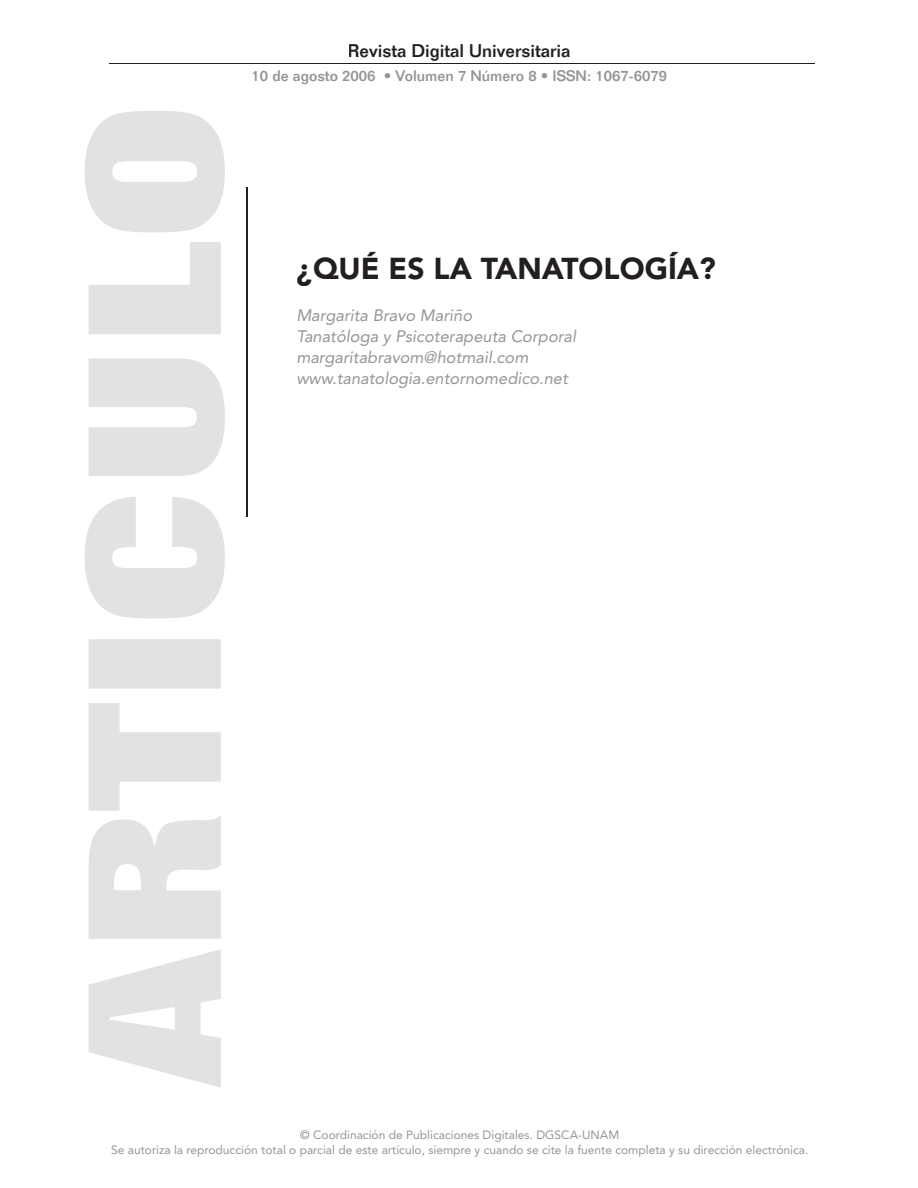
<style>
.page{position:relative;width:918px;height:1188px;background:#fff}
.page>*{position:absolute;margin:0;border:0;box-sizing:border-box;transform-origin:0 0}
.t1{font:900 30px "Avenir";color:#231f20}
.t2{font:500 18px "Folio";color:#231f20}
.t3{font:italic 16.5px/21px "Avenir";color:#939598}
.t4{font:500 15px "Folio";color:#939598}
.t5{font:12px/15px "Avenir";color:#939598;text-align:center}
.s1{color:#808285}
</style>
<div class="page">
<hr style="left:109px;top:63px;width:706px;height:1px;background:#231f20">
<svg style="left:85px;top:111px;width:140px;height:977px;fill:#e1e2e4"></svg>
<hr style="left:246px;top:187px;width:2px;height:330px;background:#231f20">
<h2 class="t2" style="left:348px;top:40px;width:224px">Revista Digital Universitaria</h2>
<p class="t4" style="left:252px;top:67px;width:417px">10 de agosto 2006 • Volumen 7 Número 8 • ISSN: 1067-6079</p>
<h1 class="t1" style="left:296px;top:250px;width:421px">¿QUÉ ES LA TANATOLOGÍA?</h1>
<h3 class="t3" style="left:296px;top:305px;width:281px">Margarita Bravo Mariño<br>Tanatóloga y Psicoterapeuta Corporal margaritabravom@hotmail.com www.tanatologia.entornomedico.net</h3>
<p class="t5" style="left:111px;top:1127px;width:699px"><span class="s1">©</span> Coordinación de Publicaciones Digitales. DGSCA-UNAM<br>Se autoriza la reproducción total o parcial de este artículo, siempre y cuando se cite la fuente completa y su dirección electrónica.</p>
</div>
